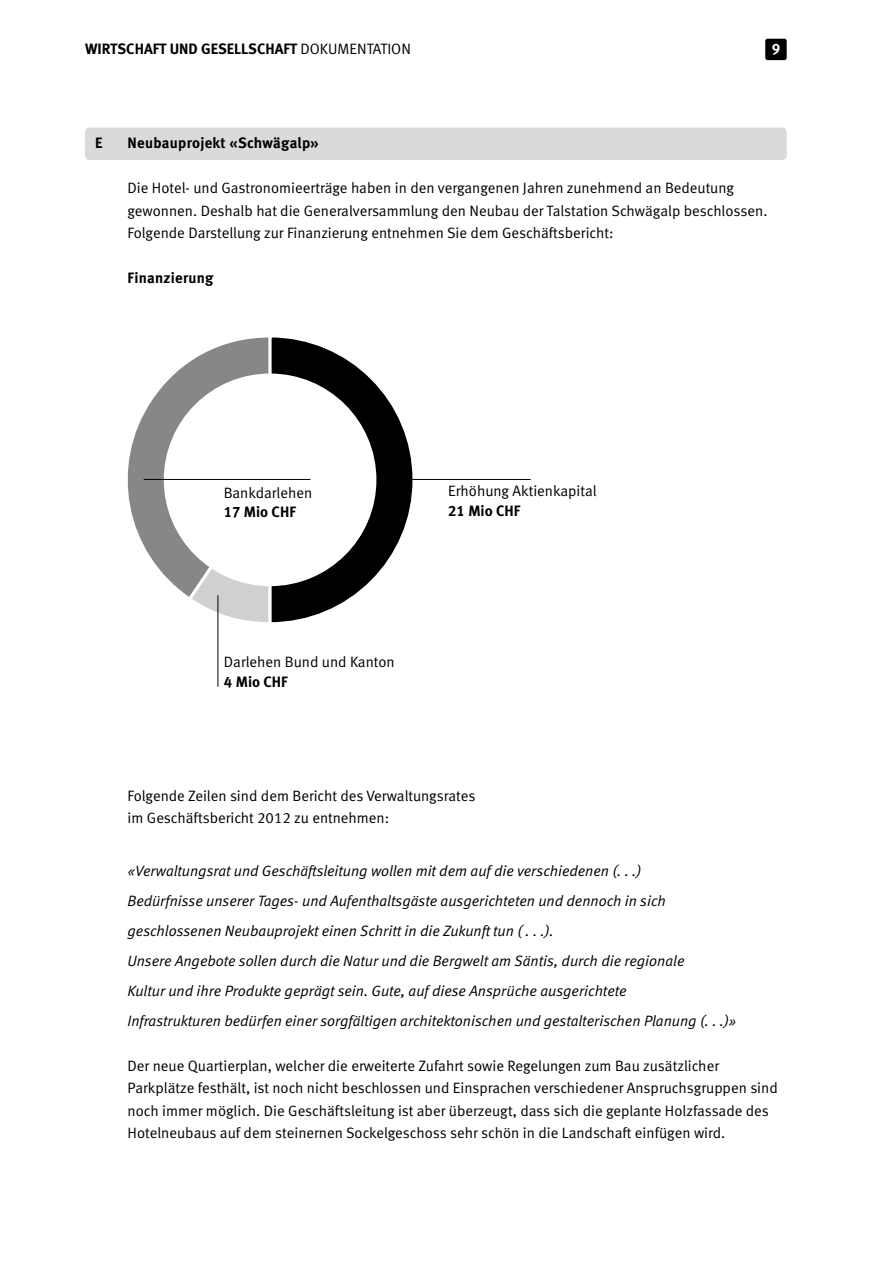
<style>
.page{position:relative;width:893px;height:1263px;background:#fff}
.page>*{position:absolute;margin:0;border:0;box-sizing:border-box;transform-origin:0 0}
.Grundtext{font:15px/22.5px "Meta Normal LF";color:#000}
.Grundtext-2{font:italic 15px/30px "Meta Normal LF";color:#000}
.Grundtext-3{font:15px "Meta Bold LF";color:#000}
.Grundtext-4{font:15px "Meta Bold LF";letter-spacing:.02em;color:#000}
.t1{font:15px "Meta Bold LF";color:#fff}
.s1{font-family:"Meta Normal LF"}
</style>
<div class="page">
<div style="left:765px;top:39px;width:22px;height:21px;background:#000;border-radius:2px"></div>
<div style="left:85px;top:128px;width:702px;height:32px;background:#dadada;border-radius:4px"></div>
<svg style="left:127px;top:337px;width:290px;height:290px"></svg>
<div style="left:164px;top:373px;width:212px;height:213px;background:#fff;border-radius:50%"></div>
<hr style="left:218px;top:595px;width:1px;height:92px;background:#000">
<hr style="left:392px;top:479px;width:139px;height:1px;background:#000">
<hr style="left:144px;top:479px;width:166px;height:1px;background:#000">
<p class="Grundtext-3" style="left:85px;top:40px;width:327px">WIRTSCHAFT UND GESELLSCHAFT <span class="s1">DOKUMENTATION</span></p>
<p class="t1" style="left:772px;top:40px;width:10px">9</p>
<p class="Grundtext-3" style="left:95px;top:134px;width:9px">E</p>
<p class="Grundtext-4" style="left:128px;top:134px;width:193px">Neubauprojekt «Schwägalp»</p>
<p class="Grundtext" style="left:128px;top:177px;width:641px">Die Hotel- und Gastronomieerträge haben in den vergangenen Jahren zunehmend an Bedeutung gewonnen. Deshalb hat die Generalversammlung den Neubau der Talstation Schwägalp beschlossen.<br>Folgende Darstellung zur Finanzierung entnehmen Sie dem Geschäftsbericht:</p>
<p class="Grundtext-4" style="left:128px;top:269px;width:87px">Finanzierung</p>
<p class="Grundtext" style="left:224px;top:481px;width:90px">Bankdarlehen</p>
<p class="Grundtext-3" style="left:224px;top:503px;width:74px">17 Mio CHF</p>
<p class="Grundtext" style="left:448px;top:479px;width:150px">Erhöhung Aktienkapital</p>
<p class="Grundtext-3" style="left:448px;top:501px;width:74px">21 Mio CHF</p>
<p class="Grundtext" style="left:224px;top:651px;width:172px">Darlehen Bund und Kanton</p>
<p class="Grundtext-3" style="left:224px;top:673px;width:65px">4 Mio CHF</p>
<p class="Grundtext" style="left:128px;top:784px;width:349px">Folgende Zeilen sind dem Bericht des Verwaltungsrates im Geschäftsbericht 2012 zu entnehmen:</p>
<p class="Grundtext-2" style="left:128px;top:855px;width:610px">«Verwaltungsrat und Geschäftsleitung wollen mit dem auf die verschiedenen (. . .)<br>Bedürfnisse unserer Tages- und Aufenthaltsgäste ausgerichteten und dennoch in sich geschlossenen Neubauprojekt einen Schritt in die Zukunft tun ( . . .).<br>Unsere Angebote sollen durch die Natur und die Bergwelt am Säntis, durch die regionale<br>Kultur und ihre Produkte geprägt sein. Gute, auf diese Ansprüche ausgerichtete<br>Infrastrukturen bedürfen einer sorgfältigen architektonischen und gestalterischen Planung (. . .)»</p>
<p class="Grundtext" style="left:128px;top:1054px;width:652px">Der neue Quartierplan, welcher die erweiterte Zufahrt sowie Regelungen zum Bau zusätzlicher Parkplätze festhält, ist noch nicht beschlossen und Einsprachen verschiedener Anspruchsgruppen sind noch immer möglich. Die Geschäftsleitung ist aber überzeugt, dass sich die geplante Holzfassade des Hotelneubaus auf dem steinernen Sockelgeschoss sehr schön in die Landschaft einfügen wird.</p>
</div>
